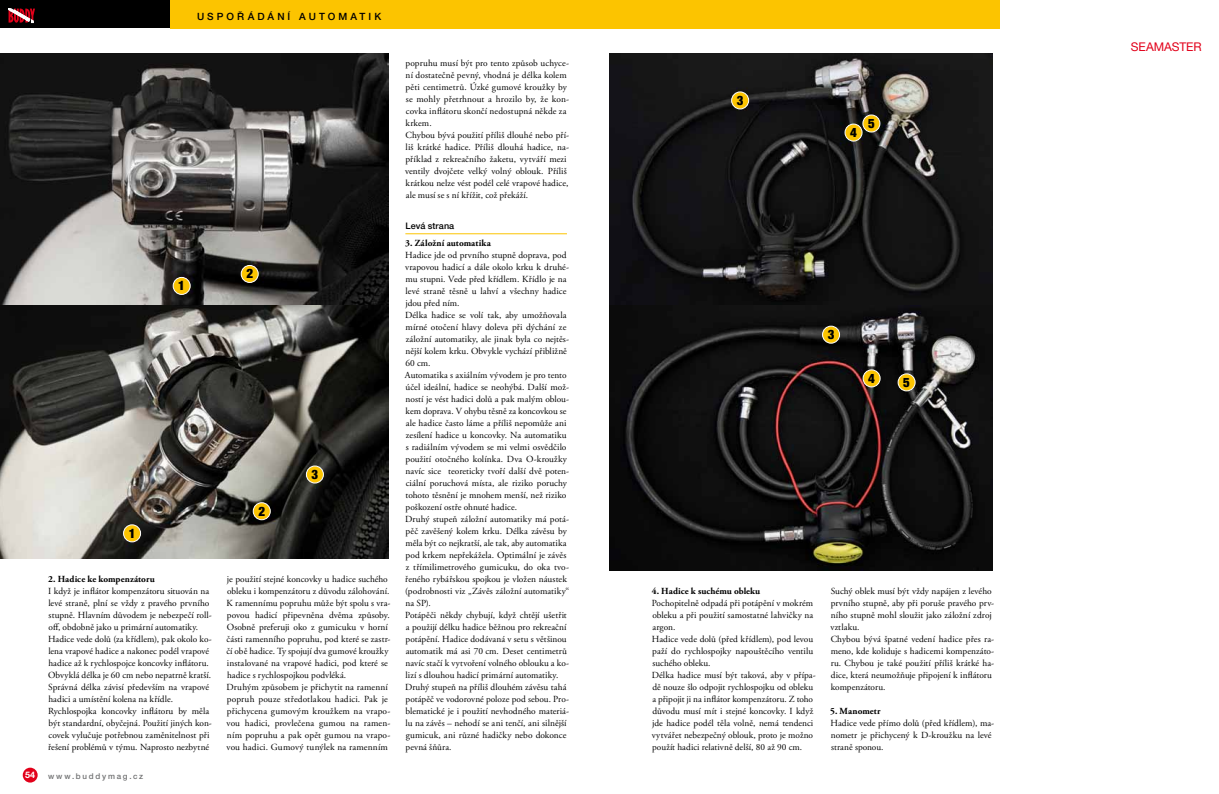
<style>
.page{position:relative;width:1219px;height:794px;background:#fff}
.page>*{position:absolute;margin:0;border:0;box-sizing:border-box;transform-origin:0 0}
.t1{font:900 condensed 13px "Helvetica Neue CE";color:#000}
.t2{font:12px "Helvetica Neue CE";letter-spacing:-.005em;color:#e2001a}
.t3{font:500 10px "Helvetica Neue CE";letter-spacing:.305em;color:#000}
.t4{font:9.3px/12px "Adobe Garamond Pro";letter-spacing:.005em;color:#000}
.t5{font:700 9.3px "Adobe Garamond Pro";letter-spacing:.01em;color:#000}
.t6{font:500 9px "Helvetica Neue CE";color:#000}
.t7{font:700 9px "Helvetica Neue CE";color:#fff}
.t8{font:500 8px "Helvetica Neue CE";letter-spacing:.22em;color:#707172}
</style>
<div class="page">
<hr style="left:405px;top:233px;width:162px;height:1px;background:#fcc400">
<img style="left:609px;top:54px;width:383px;height:516px">
<img style="left:0;top:54px;width:388px;height:505px">
<div style="left:173px;top:277px;width:17px;height:17px;background:#fcc400;border-radius:50%"></div>
<div style="left:173px;top:277px;width:17px;height:18px;border:1px solid #fff;border-radius:50%"></div>
<div style="left:124px;top:525px;width:17px;height:17px;background:#fcc400;border-radius:50%"></div>
<div style="left:123px;top:524px;width:18px;height:18px;border:1px solid #fff;border-radius:50%"></div>
<div style="left:241px;top:265px;width:17px;height:17px;background:#fcc400;border-radius:50%"></div>
<div style="left:241px;top:265px;width:17px;height:18px;border:1px solid #fff;border-radius:50%"></div>
<div style="left:253px;top:503px;width:17px;height:17px;background:#fcc400;border-radius:50%"></div>
<div style="left:253px;top:502px;width:18px;height:18px;border:1px solid #fff;border-radius:50%"></div>
<div style="left:306px;top:466px;width:17px;height:17px;background:#fcc400;border-radius:50%"></div>
<div style="left:306px;top:466px;width:18px;height:17px;border:1px solid #fff;border-radius:50%"></div>
<div style="left:732px;top:92px;width:17px;height:17px;background:#fcc400;border-radius:50%"></div>
<div style="left:731px;top:92px;width:18px;height:17px;border:1px solid #fff;border-radius:50%"></div>
<div style="left:822px;top:326px;width:17px;height:17px;background:#fcc400;border-radius:50%"></div>
<div style="left:822px;top:326px;width:18px;height:17px;border:1px solid #fff;border-radius:50%"></div>
<div style="left:845px;top:124px;width:17px;height:17px;background:#fcc400;border-radius:50%"></div>
<div style="left:845px;top:124px;width:17px;height:17px;border:1px solid #fff;border-radius:50%"></div>
<div style="left:863px;top:370px;width:17px;height:17px;background:#fcc400;border-radius:50%"></div>
<div style="left:863px;top:370px;width:17px;height:17px;border:1px solid #fff;border-radius:50%"></div>
<div style="left:863px;top:115px;width:17px;height:17px;background:#fcc400;border-radius:50%"></div>
<div style="left:863px;top:115px;width:17px;height:17px;border:1px solid #fff;border-radius:50%"></div>
<div style="left:898px;top:374px;width:17px;height:17px;background:#fcc400;border-radius:50%"></div>
<div style="left:898px;top:373px;width:17px;height:18px;border:1px solid #fff;border-radius:50%"></div>
<div style="left:609px;top:0;width:440px;height:28px;background:#fcc400"></div>
<div style="left:170px;top:0;width:439px;height:28px;background:#fcc400"></div>
<div style="left:0;top:0;width:170px;height:28px;background:#000"></div>
<svg style="left:8px;top:8px;width:27px;height:15px"></svg>
<div style="left:23px;top:767px;width:15px;height:15px;background:#e2001a;border-radius:50%"></div>
<div style="left:1001px;top:0;width:218px;height:794px;background:#fff"></div>
<p class="t3" style="left:197px;top:11px;width:186px">Uspořádání au tomatik</p>
<h1 class="t1" style="left:178px;top:278px;width:8px">1</h1>
<h1 class="t1" style="left:129px;top:526px;width:8px">1</h1>
<p class="t5" style="left:48px;top:573px;width:108px">2. Hadice ke kompenzátoru</p>
<p class="t4" style="left:48px;top:585px;width:165px">I když je inflátor kompenzátoru situován na levé straně, plní se vždy z pravého prvního stupně. Hlavním důvodem je nebezpečí roll&shy;off, obdobně jako u primární automatiky.<br>Hadice vede dolů (za křídlem), pak okolo ko&shy;lena vrapové hadice a nakonec podél vrapové hadice až k rychlospojce koncovky inflátoru.<br>Obvyklá délka je 60 cm nebo nepatrně kratší.<br>Správná délka závisí především na vrapové hadici a umístění kolena na křídle.<br>Rychlospojka koncovky inflátoru by měla být standardní, obyčejná. Použití jiných kon&shy;covek vylučuje potřebnou zaměnitelnost při řešení problémů v týmu. Naprosto nezbytné</p>
<p class="t7" style="left:25px;top:770px;width:12px">54</p>
<p class="t8" style="left:48px;top:771px;width:97px">www.buddymag.cz</p>
<h1 class="t1" style="left:246px;top:266px;width:8px">2</h1>
<h1 class="t1" style="left:258px;top:503px;width:8px">2</h1>
<h1 class="t1" style="left:312px;top:467px;width:8px">3</h1>
<p class="t4" style="left:226px;top:573px;width:166px">je použití stejné koncovky u hadice suchého obleku i kompenzátoru z důvodu zálohování.<br>K ramennímu popruhu může být spolu s vra&shy;povou hadicí připevněna dvěma způsoby.<br>Osobně preferuji oko z gumicuku v horní části ramenního popruhu, pod které se zastr&shy;čí obě hadice. Ty spojují dva gumové kroužky instalované na vrapové hadici, pod které se hadice s rychlospojkou podvléká.<br>Druhým způsobem je přichytit na ramenní popruh pouze středotlakou hadici. Pak je přichycena gumovým kroužkem na vrapo&shy;vou hadici, provlečena gumou na ramen&shy;ním popruhu a pak opět gumou na vrapo&shy;vou hadici. Gumový tunýlek na ramenním</p>
<p class="t4" style="left:405px;top:57px;width:165px">popruhu musí být pro tento způsob uchyce&shy;ní dostatečně pevný, vhodná je délka kolem pěti centimetrů. Úzké gumové kroužky by se mohly přetrhnout a hrozilo by, že kon&shy;covka inflátoru skončí nedostupná někde za krkem.<br>Chybou bývá použití příliš dlouhé nebo pří&shy;liš krátké hadice. Příliš dlouhá hadice, na&shy;příklad z rekreačního žaketu, vytváří mezi ventily dvojčete velký volný oblouk. Příliš krátkou nelze vést podél celé vrapové hadice, ale musí se s ní křížit, což překáží.</p>
<p class="t6" style="left:406px;top:221px;width:50px">Levá strana</p>
<p class="t5" style="left:405px;top:237px;width:87px">3. Záložní automatika</p>
<p class="t4" style="left:405px;top:249px;width:166px">Hadice jde od prvního stupně doprava, pod vrapovou hadicí a dále okolo krku k druhé&shy;mu stupni. Vede před křídlem. Křídlo je na levé straně těsně u lahví a všechny hadice jdou před ním.<br>Délka hadice se volí tak, aby umožňovala mírné otočení hlavy doleva při dýchání ze záložní automatiky, ale jinak byla co nejtěs&shy;nější kolem krku. Obvykle vychází přibližně 60 cm.<br>Automatika s axiálním vývodem je pro tento účel ideální, hadice se neohýbá. Další mož&shy;ností je vést hadici dolů a pak malým oblou&shy;kem doprava. V ohybu těsně za koncovkou se ale hadice často láme a příliš nepomůže ani zesílení hadice u koncovky. Na automatiku s radiálním vývodem se mi velmi osvědčilo použití otočného kolínka. Dva O-kroužky navíc sice teoreticky tvoří další dvě poten&shy;ciální poruchová místa, ale riziko poruchy tohoto těsnění je mnohem menší, než riziko poškození ostře ohnuté hadice.<br>Druhý stupeň záložní automatiky má potá&shy;pěč zavěšený kolem krku. Délka závěsu by měla být co nejkratší, ale tak, aby automatika pod krkem nepřekážela. Optimální je závěs z třímilimetrového gumicuku, do oka tvo&shy;řeného rybářskou spojkou je vložen náustek (podrobnosti viz „Závěs záložní automatiky“ na SP).<br>Potápěči někdy chybují, když chtějí ušetřit a použijí délku hadice běžnou pro rekreační potápění. Hadice dodávaná v setu s většinou automatik má asi 70 cm. Deset centimetrů navíc stačí k vytvoření volného oblouku a ko&shy;lizí s dlouhou hadicí primární automatiky.<br>Druhý stupeň na příliš dlouhém závěsu tahá potápěč ve vodorovné poloze pod sebou. Pro&shy;blematické je i použití nevhodného materiá&shy;lu na závěs – nehodí se ani tenčí, ani silnější gumicuk, ani různé hadičky nebo dokonce pevná šňůra.</p>
<h1 class="t1" style="left:737px;top:93px;width:8px">3</h1>
<h1 class="t1" style="left:850px;top:125px;width:8px">4</h1>
<h1 class="t1" style="left:868px;top:116px;width:8px">5</h1>
<h1 class="t1" style="left:828px;top:327px;width:8px">3</h1>
<h1 class="t1" style="left:868px;top:371px;width:8px">4</h1>
<h1 class="t1" style="left:903px;top:375px;width:8px">5</h1>
<p class="t5" style="left:652px;top:585px;width:110px">4. Hadice k suchému obleku</p>
<p class="t4" style="left:652px;top:597px;width:165px">Pochopitelně odpadá při potápění v mokrém obleku a při použití samostatné lahvičky na argon.<br>Hadice vede dolů (před křídlem), pod levou paží do rychlospojky napouštěcího ventilu suchého obleku.<br>Délka hadice musí být taková, aby v přípa&shy;dě nouze šlo odpojit rychlospojku od obleku a připojit ji na inflátor kompenzátoru. Z toho důvodu musí mít i stejné koncovky. I když jde hadice podél těla volně, nemá tendenci vytvářet nebezpečný oblouk, proto je možno použít hadici relativně delší, 80 až 90 cm.</p>
<p class="t4" style="left:830px;top:585px;width:165px">Suchý oblek musí být vždy napájen z levého prvního stupně, aby při poruše pravého prv&shy;ního stupně mohl sloužit jako záložní zdroj vztlaku.<br>Chybou bývá špatné vedení hadice přes ra&shy;meno, kde koliduje s hadicemi kompenzáto&shy;ru. Chybou je také použití příliš krátké ha&shy;dice, která neumožňuje připojení k inflátoru kompenzátoru.</p>
<p class="t5" style="left:830px;top:706px;width:52px">5. Manometr</p>
<p class="t4" style="left:830px;top:717px;width:165px">Hadice vede přímo dolů (před křídlem), ma&shy;nometr je přichycený k D-kroužku na levé straně sponou.</p>
<p class="t2" style="left:1131px;top:40px;width:72px">SEAMASTER</p>
</div>
